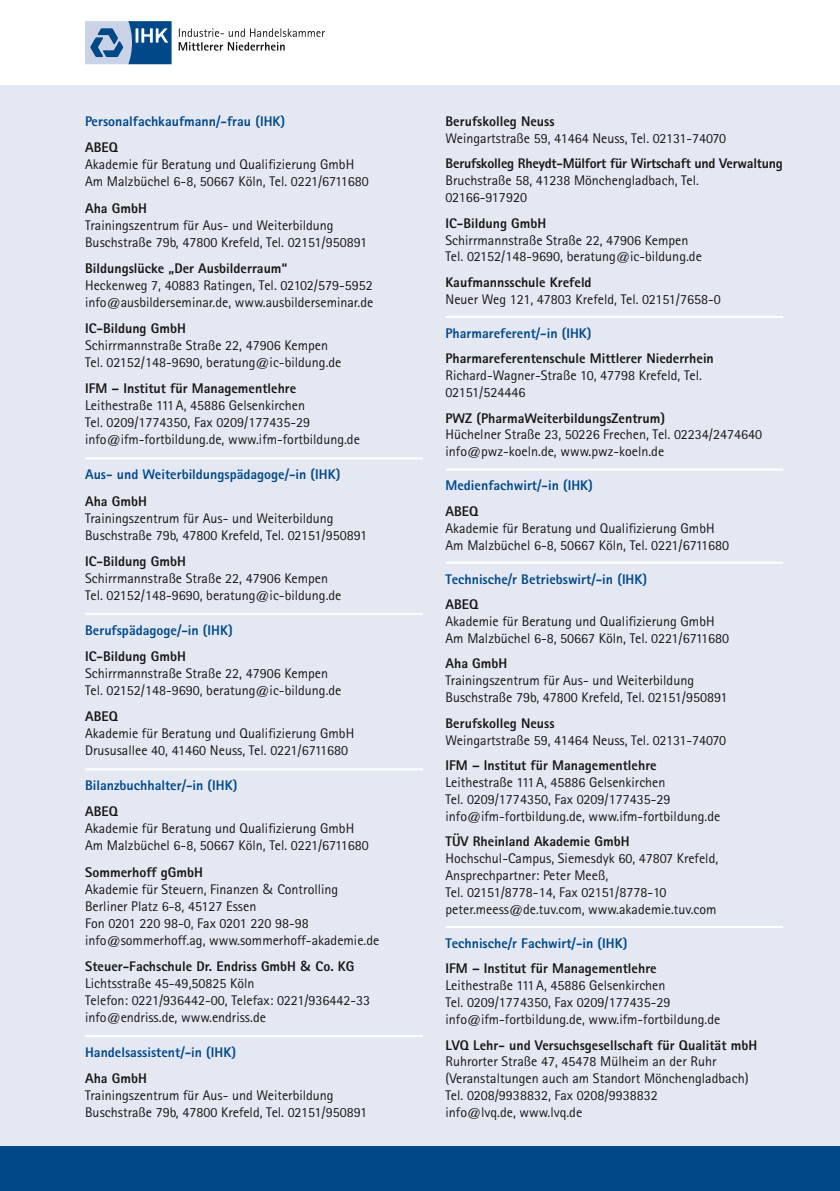
<style>
.page{position:relative;width:840px;height:1191px;background:#fff}
.page>*{position:absolute;margin:0;border:0;box-sizing:border-box;transform-origin:0 0}
.t1{font:14px/17px "Rotis Sans Serif Pro";color:#181716}
.t2{font:800 14px "Rotis Sans Serif Pro";color:#181716}
.t3{font:800 14px "Rotis Sans Serif Pro";color:#004888}
.s1{font-weight:800}
.s2{font-family:"The Sans";font-weight:300}
.s3{font-family:"The Sans";font-weight:600}
</style>
<div class="page">
<div style="left:0;top:1145px;width:839px;height:46px;background:#004888"></div>
<hr style="left:839px;top:1145px;width:1px;height:46px;background:#004888">
<svg style="left:85px;top:21px;width:86px;height:43px;background:#628cb6"></svg>
<svg style="left:178px;top:28px;width:147px;height:23px"></svg>
<div style="left:0;top:85px;width:839px;height:1060px;background:#e4e8f3"></div>
<hr style="left:839px;top:85px;width:1px;height:1060px;background:#e4e8f3">
<hr style="left:85px;top:457px;width:337px;height:2px;background:#fff">
<hr style="left:85px;top:613px;width:337px;height:2px;background:#fff">
<hr style="left:85px;top:768px;width:337px;height:2px;background:#fff">
<hr style="left:85px;top:1035px;width:337px;height:2px;background:#fff">
<hr style="left:445px;top:316px;width:337px;height:2px;background:#fff">
<hr style="left:445px;top:468px;width:337px;height:2px;background:#fff">
<hr style="left:445px;top:562px;width:337px;height:2px;background:#fff">
<hr style="left:445px;top:926px;width:337px;height:2px;background:#fff">
<p class="t3" style="left:85px;top:112px;width:201px">Personalfachkaufmann/-frau (IHK)</p>
<p class="t2" style="left:85px;top:139px;width:34px">ABEQ</p>
<p class="t1" style="left:85px;top:156px;width:285px">Akademie für Beratung und Qualifizierung GmbH<br>Am Malzbüchel 6-8, 50667 Köln, Tel. 0221/6711680</p>
<p class="t2" style="left:85px;top:199px;width:63px">Aha GmbH</p>
<p class="t1" style="left:85px;top:216px;width:283px">Trainingszentrum für Aus- und Weiterbildung<br>Buschstraße 79b, 47800 Krefeld, Tel. 02151/950891</p>
<p class="t2" style="left:85px;top:259px;width:204px">Bildungslücke „Der Ausbilderraum“</p>
<p class="t1" style="left:85px;top:277px;width:289px">Heckenweg 7, 40883 Ratingen, Tel. 02102/579-5952 info@ausbilderseminar.de, www.ausbilderseminar.de</p>
<p class="t2" style="left:85px;top:319px;width:102px">IC-Bildung GmbH</p>
<p class="t1" style="left:85px;top:337px;width:258px">Schirrmannstraße Straße 22, 47906 Kempen<br>Tel. 02152/148-9690, beratung@ic-bildung.de</p>
<p class="t2" style="left:85px;top:380px;width:213px">IFM – Institut für Managementlehre</p>
<p class="t1" style="left:85px;top:397px;width:276px">Leithestraße 111 A, 45886 Gelsenkirchen<br>Tel. 0209/1774350, Fax 0209/177435-29 info@ifm-fortbildung.de, www.ifm-fortbildung.de</p>
<p class="t3" style="left:85px;top:465px;width:257px">Aus- und Weiterbildungspädagoge/-in (IHK)</p>
<p class="t2" style="left:85px;top:492px;width:63px">Aha GmbH</p>
<p class="t1" style="left:85px;top:509px;width:283px">Trainingszentrum für Aus- und Weiterbildung<br>Buschstraße 79b, 47800 Krefeld, Tel. 02151/950891</p>
<p class="t2" style="left:85px;top:552px;width:102px">IC-Bildung GmbH</p>
<p class="t1" style="left:85px;top:570px;width:258px">Schirrmannstraße Straße 22, 47906 Kempen<br>Tel. 02152/148-9690, beratung@ic-bildung.de</p>
<p class="t3" style="left:85px;top:621px;width:149px">Berufspädagoge/-in (IHK)</p>
<p class="t2" style="left:85px;top:647px;width:102px">IC-Bildung GmbH</p>
<p class="t1" style="left:85px;top:665px;width:258px">Schirrmannstraße Straße 22, 47906 Kempen<br>Tel. 02152/148-9690, beratung@ic-bildung.de</p>
<p class="t2" style="left:85px;top:707px;width:34px">ABEQ</p>
<p class="t1" style="left:85px;top:725px;width:270px">Akademie für Beratung und Qualifizierung GmbH<br>Drususallee 40, 41460 Neuss, Tel. 0221/6711680</p>
<p class="t3" style="left:85px;top:776px;width:154px">Bilanzbuchhalter/-in (IHK)</p>
<p class="t2" style="left:85px;top:802px;width:34px">ABEQ</p>
<p class="t1" style="left:85px;top:820px;width:285px">Akademie für Beratung und Qualifizierung GmbH<br>Am Malzbüchel 6-8, 50667 Köln, Tel. 0221/6711680</p>
<p class="t1" style="left:85px;top:863px;width:295px"><span class="s1">Sommerhoff gGmbH<br></span>Akademie für Steuern, Finanzen <span class="s2">&amp;</span> Controlling Berliner Platz 6-8, 45127 Essen<br>Fon 0201 220 98-0, Fax 0201 220 98-98 info@sommerhoff.ag, www.sommerhoff-akademie.de</p>
<p class="t1" style="left:85px;top:958px;width:286px"><span class="s1">Steuer-Fachschule Dr. Endriss GmbH</span> <span class="s3">&amp;</span> <span class="s1">Co. KG </span>Lichtsstraße 45-49,50825 Köln<br>Telefon: 0221/936442-00, Telefax: 0221/936442-33 info@endriss.de, www.endriss.de</p>
<p class="t3" style="left:85px;top:1043px;width:152px">Handelsassistent/-in (IHK)</p>
<p class="t2" style="left:85px;top:1069px;width:63px">Aha GmbH</p>
<p class="t1" style="left:85px;top:1087px;width:283px">Trainingszentrum für Aus- und Weiterbildung<br>Buschstraße 79b, 47800 Krefeld, Tel. 02151/950891</p>
<p class="t2" style="left:445px;top:112px;width:110px">Berufskolleg Neuss</p>
<p class="t1" style="left:445px;top:130px;width:282px">Weingartstraße 59, 41464 Neuss, Tel. 02131-74070</p>
<p class="t2" style="left:445px;top:155px;width:338px">Berufskolleg Rheydt-Mülfort für Wirtschaft und Verwaltung</p>
<p class="t1" style="left:445px;top:172px;width:255px">Bruchstraße 58, 41238 Mönchengladbach, Tel.<br>02166-917920</p>
<p class="t2" style="left:445px;top:214px;width:102px">IC-Bildung GmbH</p>
<p class="t1" style="left:445px;top:231px;width:258px">Schirrmannstraße Straße 22, 47906 Kempen<br>Tel. 02152/148-9690, beratung@ic-bildung.de</p>
<p class="t2" style="left:445px;top:273px;width:147px">Kaufmannsschule Krefeld</p>
<p class="t1" style="left:445px;top:291px;width:276px">Neuer Weg 121, 47803 Krefeld, Tel. 02151/7658-0</p>
<p class="t3" style="left:445px;top:324px;width:147px">Pharmareferent/-in (IHK)</p>
<p class="t2" style="left:445px;top:349px;width:270px">Pharmareferentenschule Mittlerer Niederrhein</p>
<p class="t1" style="left:445px;top:367px;width:258px">Richard-Wagner-Straße 10, 47798 Krefeld, Tel.<br>02151/524446</p>
<p class="t2" style="left:445px;top:409px;width:221px">PWZ (PharmaWeiterbildungsZentrum)</p>
<p class="t1" style="left:445px;top:426px;width:318px">Hüchelner Straße 23, 50226 Frechen, Tel. 02234/2474640 info@pwz-koeln.de, www.pwz-koeln.de</p>
<p class="t3" style="left:445px;top:476px;width:149px">Medienfachwirt/-in (IHK)</p>
<p class="t2" style="left:445px;top:502px;width:34px">ABEQ</p>
<p class="t1" style="left:445px;top:519px;width:285px">Akademie für Beratung und Qualifizierung GmbH<br>Am Malzbüchel 6-8, 50667 Köln, Tel. 0221/6711680</p>
<p class="t3" style="left:445px;top:570px;width:203px">Technische/r Betriebswirt/-in (IHK)</p>
<p class="t2" style="left:445px;top:595px;width:34px">ABEQ</p>
<p class="t1" style="left:445px;top:613px;width:285px">Akademie für Beratung und Qualifizierung GmbH<br>Am Malzbüchel 6-8, 50667 Köln, Tel. 0221/6711680</p>
<p class="t2" style="left:445px;top:654px;width:63px">Aha GmbH</p>
<p class="t1" style="left:445px;top:672px;width:283px">Trainingszentrum für Aus- und Weiterbildung<br>Buschstraße 79b, 47800 Krefeld, Tel. 02151/950891</p>
<p class="t2" style="left:445px;top:714px;width:110px">Berufskolleg Neuss</p>
<p class="t1" style="left:445px;top:731px;width:282px">Weingartstraße 59, 41464 Neuss, Tel. 02131-74070</p>
<p class="t2" style="left:445px;top:756px;width:213px">IFM – Institut für Managementlehre</p>
<p class="t1" style="left:445px;top:773px;width:276px">Leithestraße 111 A, 45886 Gelsenkirchen<br>Tel. 0209/1774350, Fax 0209/177435-29 info@ifm-fortbildung.de, www.ifm-fortbildung.de</p>
<p class="t2" style="left:445px;top:832px;width:185px">TÜV Rheinland Akademie GmbH</p>
<p class="t1" style="left:445px;top:850px;width:274px">Hochschul-Campus, Siemesdyk 60, 47807 Krefeld, Ansprechpartner: Peter Meeß,<br>Tel. 02151/8778-14, Fax 02151/8778-10 peter.meess@de.tuv.com, www.akademie.tuv.com</p>
<p class="t3" style="left:445px;top:934px;width:183px">Technische/r Fachwirt/-in (IHK)</p>
<p class="t2" style="left:445px;top:959px;width:213px">IFM – Institut für Managementlehre</p>
<p class="t1" style="left:445px;top:977px;width:276px">Leithestraße 111 A, 45886 Gelsenkirchen<br>Tel. 0209/1774350, Fax 0209/177435-29 info@ifm-fortbildung.de, www.ifm-fortbildung.de</p>
<p class="t2" style="left:445px;top:1035px;width:313px">LVQ Lehr- und Versuchsgesellschaft für Qualität mbH</p>
<p class="t1" style="left:445px;top:1053px;width:304px">Ruhrorter Straße 47, 45478 Mülheim an der Ruhr (Veranstaltungen auch am Standort Mönchengladbach)<br>Tel. 0208/9938832, Fax 0208/9938832<br>info@lvq.de, www.lvq.de</p>
</div>
